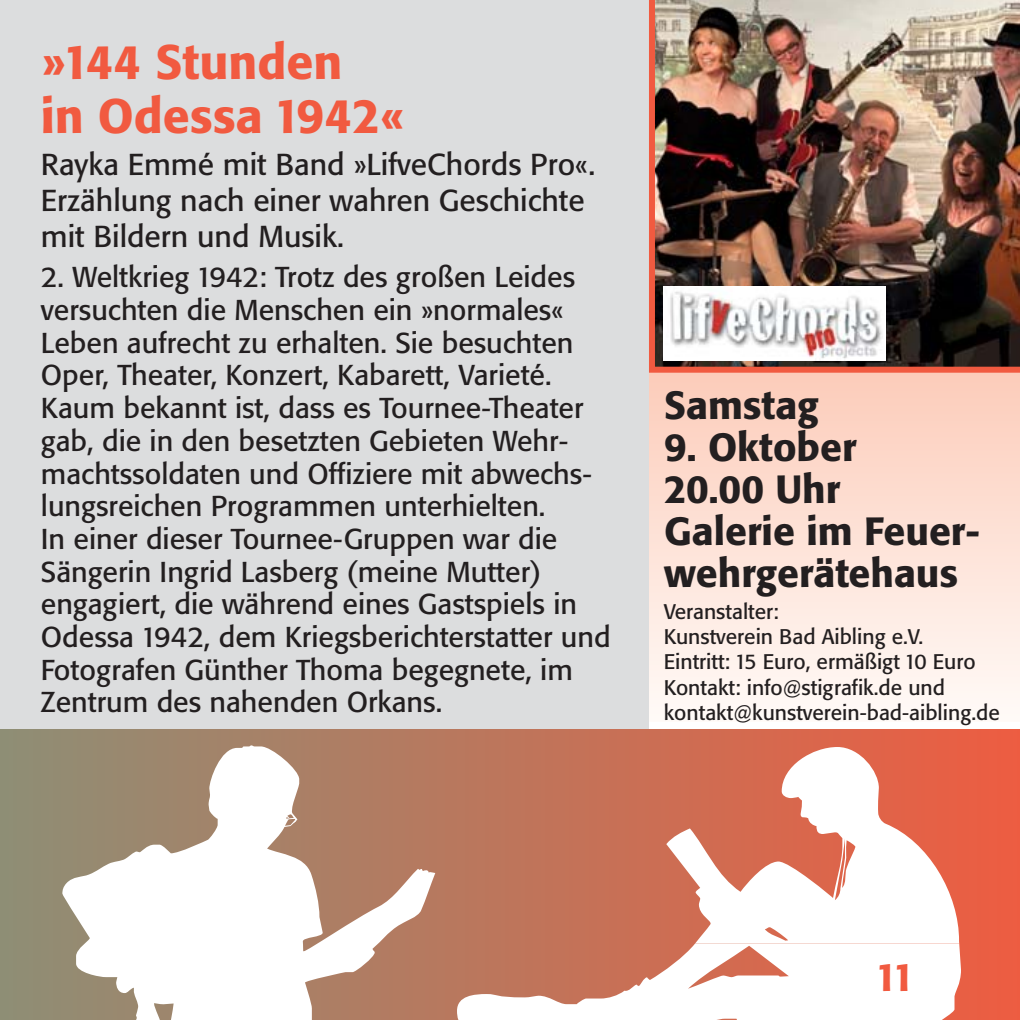
<style>
.page{position:relative;width:1020px;height:1020px;background:#dcddde}
.page>*{position:absolute;margin:0;border:0;box-sizing:border-box;transform-origin:0 0}
.t1{font:500 48px/54px "Formata";color:#f15a40}
.t2{font:500 39px/42px "Formata";color:#231f20}
.t3{font:500 39px "Formata";color:#f15a40}
.t4{font:30px/36px "Formata";color:#231f20}
.t5{font:28.5px/32.7px "Formata";color:#231f20}
.t6{font:21px/25.2px "Formata";color:#231f20}
</style>
<div class="page">
<div style="left:649px;top:355px;width:371px;height:367px;background:linear-gradient(to bottom,#fccab7,#fffaf7)"></div>
<div style="left:649px;top:722px;width:371px;height:16px;background:#fff"></div>
<div style="left:0;top:729px;width:1020px;height:291px;background:linear-gradient(to right,#8e8e75,#ed5d41)"></div>
<svg style="left:62px;top:745px;width:373px;height:275px;background:#d0bcaf"></svg>
<svg style="left:283px;top:818px;width:13px;height:9px"></svg>
<svg style="left:457px;top:944px;width:504px;height:76px;background:#ebd0c7"></svg>
<svg style="left:666px;top:747px;width:293px;height:197px;background:#ebb1a3"></svg>
<img style="left:649px;top:0;width:371px;height:373px">
<img style="left:664px;top:287px;width:222px;height:73px">
<h1 class="t1" style="left:41px;top:38px;width:366px">»144 Stunden<br>in Odessa 1942«</h1>
<p class="t4" style="left:41px;top:149px;width:556px">Rayka Emmé mit Band »LifveChords Pro«.<br>Erzählung nach einer wahren Geschichte mit Bildern und Musik.</p>
<p class="t5" style="left:41px;top:263px;width:571px">2. Weltkrieg 1942: Trotz des großen Leides versuchten die Menschen ein »normales« Leben aufrecht zu erhalten. Sie besuchten Oper, Theater, Konzert, Kabarett, Varieté.<br>Kaum bekannt ist, dass es Tournee-Theater gab, die in den besetzten Gebieten Wehr&shy;machtssoldaten und Offiziere mit abwechs&shy;lungsreichen Programmen unterhielten.<br>In einer dieser Tournee-Gruppen war die Sängerin Ingrid Lasberg (meine Mutter) engagiert, die während eines Gastspiels in Odessa 1942, dem Kriegsberichterstatter und Fotografen Günther Thoma begegnete, im Zentrum des nahenden Orkans.</p>
<h2 class="t2" style="left:664px;top:387px;width:156px">Samstag</h2>
<h2 class="t2" style="left:664px;top:429px;width:318px">9. Oktober<br>20.00 Uhr<br>Galerie im Feuer&shy;wehrgerätehaus</h2>
<p class="t6" style="left:664px;top:601px;width:337px">Veranstalter:<br>Kunstverein Bad Aibling e.V.<br>Eintritt: 15 Euro, ermäßigt 10 Euro<br>Kontakt: info@stigrafik.de und kontakt@kunstverein-bad-aibling.de</p>
<h2 class="t3" style="left:875px;top:959px;width:41px">11</h2>
</div>
